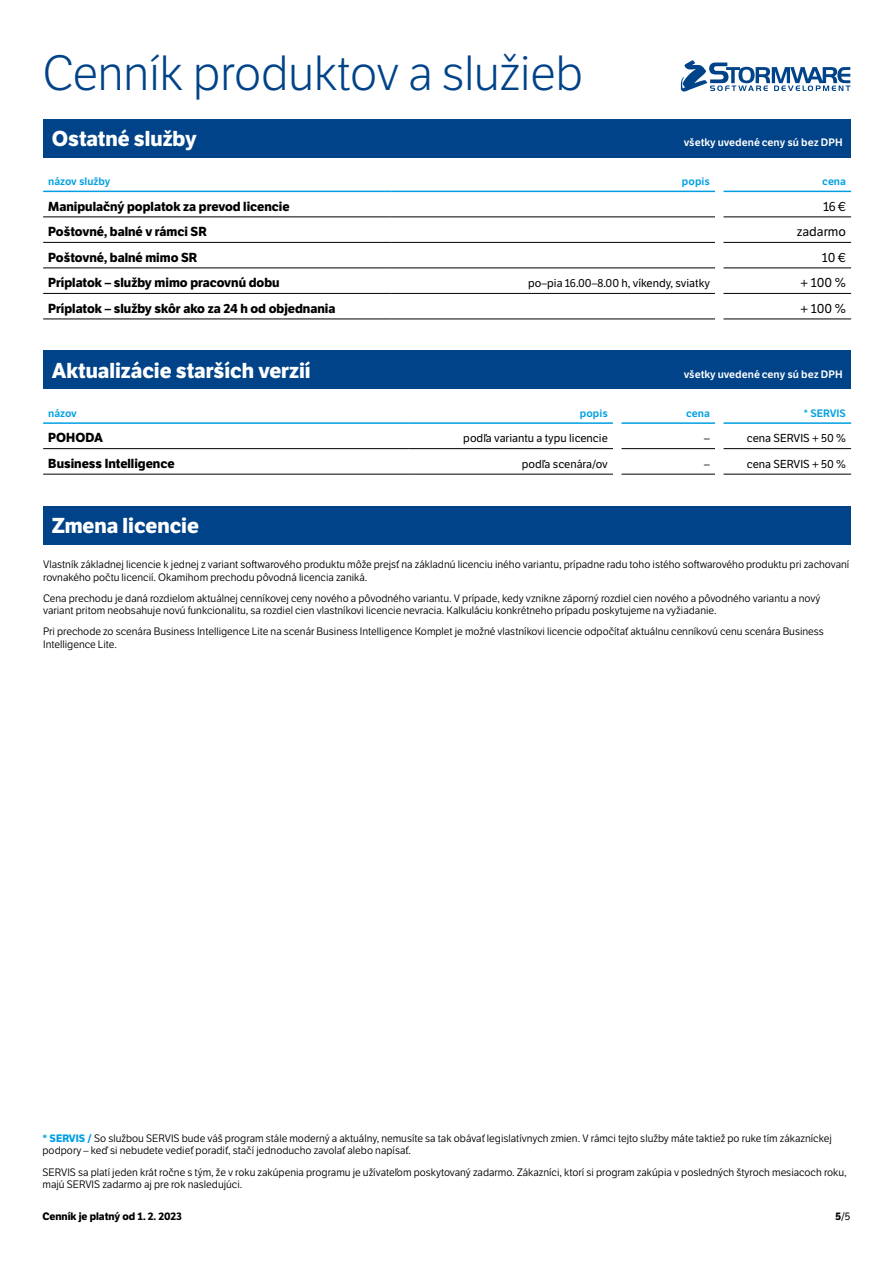
<style>
.page{position:relative;width:893px;height:1263px;background:#fff}
.page>*{position:absolute;margin:0;border:0;box-sizing:border-box;transform-origin:0 0}
.t1{font:48px "LFT Etica Lt";color:#004388}
.t2{font:700 21px "LFT Etica";color:#fff}
.t3{font:700 12.75px "LFT Etica";color:#000}
.t4{font:12.75px "LFT Etica";color:#000}
.t5{font:11.25px "LFT Etica";color:#000}
.t6{font:10.5px/12.6px "LFT Etica Bk";color:#000}
.t7{font:10.5px "LFT Etica SB";color:#fff}
.t8{font:10.5px "LFT Etica SB";color:#009fe3}
.t9{font:700 10.5px "LFT Etica";color:#000}
.t10{font:10.5px "LFT Etica";color:#000}
.s1{font-family:"LFT Etica";font-weight:700;color:#009fe3}
.s2{font-weight:700}
</style>
<div class="page">
<svg style="left:681px;top:60px;width:169px;height:32px"></svg>
<div style="left:43px;top:119px;width:808px;height:38px;background:#004388"></div>
<svg style="left:723px;top:192px;width:128px;height:127px"></svg>
<hr style="left:43px;top:216px;width:349px;height:1px;background:#000">
<hr style="left:43px;top:242px;width:349px;height:1px;background:#000">
<hr style="left:43px;top:267px;width:349px;height:1px;background:#000">
<hr style="left:43px;top:293px;width:349px;height:1px;background:#000">
<hr style="left:43px;top:319px;width:349px;height:1px;background:#000">
<hr style="left:392px;top:216px;width:323px;height:1px;background:#000">
<hr style="left:723px;top:216px;width:128px;height:1px;background:#000">
<hr style="left:392px;top:242px;width:323px;height:1px;background:#000">
<hr style="left:723px;top:242px;width:128px;height:1px;background:#000">
<hr style="left:392px;top:267px;width:323px;height:1px;background:#000">
<hr style="left:723px;top:267px;width:128px;height:1px;background:#000">
<hr style="left:392px;top:293px;width:323px;height:1px;background:#000">
<hr style="left:723px;top:293px;width:128px;height:1px;background:#000">
<hr style="left:392px;top:319px;width:323px;height:1px;background:#000">
<hr style="left:723px;top:319px;width:128px;height:1px;background:#000">
<hr style="left:43px;top:191px;width:349px;height:1px;background:#009fe3">
<hr style="left:392px;top:191px;width:323px;height:1px;background:#009fe3">
<hr style="left:723px;top:191px;width:128px;height:1px;background:#009fe3">
<div style="left:43px;top:351px;width:808px;height:38px;background:#004388"></div>
<svg style="left:723px;top:449px;width:128px;height:25px"></svg>
<hr style="left:43px;top:448px;width:366px;height:1px;background:#000">
<hr style="left:43px;top:474px;width:366px;height:1px;background:#000">
<hr style="left:409px;top:448px;width:204px;height:1px;background:#000">
<hr style="left:621px;top:448px;width:94px;height:1px;background:#000">
<hr style="left:409px;top:474px;width:204px;height:1px;background:#000">
<hr style="left:723px;top:448px;width:128px;height:1px;background:#000">
<hr style="left:621px;top:474px;width:94px;height:1px;background:#000">
<hr style="left:723px;top:474px;width:128px;height:1px;background:#000">
<hr style="left:43px;top:422px;width:366px;height:2px;background:#009fe3">
<hr style="left:409px;top:422px;width:204px;height:2px;background:#009fe3">
<hr style="left:621px;top:422px;width:94px;height:2px;background:#009fe3">
<hr style="left:723px;top:422px;width:128px;height:2px;background:#009fe3">
<div style="left:43px;top:506px;width:808px;height:38px;background:#004388"></div>
<h1 class="t1" style="left:43px;top:46px;width:542px">Cenník produktov a služieb</h1>
<h2 class="t2" style="left:52px;top:126px;width:147px">Ostatné služby</h2>
<p class="t7" style="left:684px;top:136px;width:160px">všetky uvedené ceny sú bez DPH</p>
<p class="t8" style="left:48px;top:175px;width:64px">názov služby</p>
<p class="t8" style="left:682px;top:175px;width:29px">popis</p>
<p class="t8" style="left:822px;top:175px;width:25px">cena</p>
<p class="t3" style="left:48px;top:198px;width:243px">Manipulačný poplatok za prevod licencie</p>
<p class="t4" style="left:823px;top:198px;width:25px">16 €</p>
<p class="t3" style="left:48px;top:224px;width:160px">Poštovné, balné v rámci SR</p>
<p class="t4" style="left:797px;top:224px;width:51px">zadarmo</p>
<p class="t3" style="left:48px;top:249px;width:151px">Poštovné, balné mimo SR</p>
<p class="t4" style="left:822px;top:249px;width:26px">10 €</p>
<p class="t3" style="left:48px;top:275px;width:233px">Príplatok – služby mimo pracovnú dobu</p>
<p class="t5" style="left:528px;top:276px;width:183px">po–pia 16.00–8.00 h, víkendy, sviatky</p>
<p class="t4" style="left:801px;top:275px;width:47px">+ 100 %</p>
<p class="t3" style="left:48px;top:300px;width:289px">Príplatok – služby skôr ako za 24 h od objednania</p>
<p class="t4" style="left:801px;top:300px;width:47px">+ 100 %</p>
<h2 class="t2" style="left:52px;top:357px;width:260px">Aktualizácie starších verzií</h2>
<p class="t7" style="left:684px;top:368px;width:160px">všetky uvedené ceny sú bez DPH</p>
<p class="t8" style="left:48px;top:407px;width:30px">názov</p>
<p class="t8" style="left:580px;top:407px;width:29px">popis</p>
<p class="t8" style="left:686px;top:407px;width:25px">cena</p>
<p class="t8" style="left:803px;top:407px;width:44px">* SERVIS</p>
<p class="t3" style="left:48px;top:430px;width:56px">POHODA</p>
<p class="t5" style="left:463px;top:432px;width:146px">podľa variantu a typu licencie</p>
<p class="t5" style="left:704px;top:432px;width:7px">–</p>
<p class="t5" style="left:747px;top:432px;width:101px">cena SERVIS + 50 %</p>
<p class="t3" style="left:48px;top:455px;width:128px">Business Intelligence</p>
<p class="t5" style="left:522px;top:457px;width:87px">podľa scenára/ov</p>
<p class="t5" style="left:704px;top:457px;width:7px">–</p>
<p class="t5" style="left:747px;top:457px;width:101px">cena SERVIS + 50 %</p>
<h2 class="t2" style="left:52px;top:513px;width:149px">Zmena licencie</h2>
<p class="t6" style="left:43px;top:558px;width:808px">Vlastník základnej licencie k jednej z variant softwarového produktu môže prejsť na základnú licenciu iného variantu, prípadne radu toho istého softwarového produktu pri zachovaní rovnakého počtu licencií. Okamihom prechodu pôvodná licencia zaniká.</p>
<p class="t6" style="left:43px;top:592px;width:779px">Cena prechodu je daná rozdielom aktuálnej cenníkovej ceny nového a pôvodného variantu. V prípade, kedy vznikne záporný rozdiel cien nového a pôvodného variantu a nový variant pritom neobsahuje novú funkcionalitu, sa rozdiel cien vlastníkovi licencie nevracia. Kalkuláciu konkrétneho prípadu poskytujeme na vyžiadanie.</p>
<p class="t6" style="left:43px;top:626px;width:782px">Pri prechode zo scenára Business Intelligence Lite na scenár Business Intelligence Komplet je možné vlastníkovi licencie odpočítať aktuálnu cenníkovú cenu scenára Business<br>Intelligence Lite.</p>
<p class="t6" style="left:43px;top:1132px;width:791px"><span class="s1">* SERVIS /</span> So službou SERVIS bude váš program stále moderný a aktuálny, nemusíte sa tak obávať legislatívnych zmien. V rámci tejto služby máte taktiež po ruke tím zákazníckej podpory – keď si nebudete vedieť poradiť, stačí jednoducho zavolať alebo napísať.</p>
<p class="t6" style="left:43px;top:1166px;width:806px">SERVIS sa platí jeden krát ročne s tým, že v roku zakúpenia programu je užívateľom poskytovaný zadarmo. Zákazníci, ktorí si program zakúpia v posledných štyroch mesiacoch roku, majú SERVIS zadarmo aj pre rok nasledujúci.</p>
<p class="t9" style="left:43px;top:1210px;width:141px">Cenník je platný od 1. 2. 2023</p>
<p class="t10" style="left:835px;top:1210px;width:17px"><span class="s2">5</span>/5</p>
</div>
